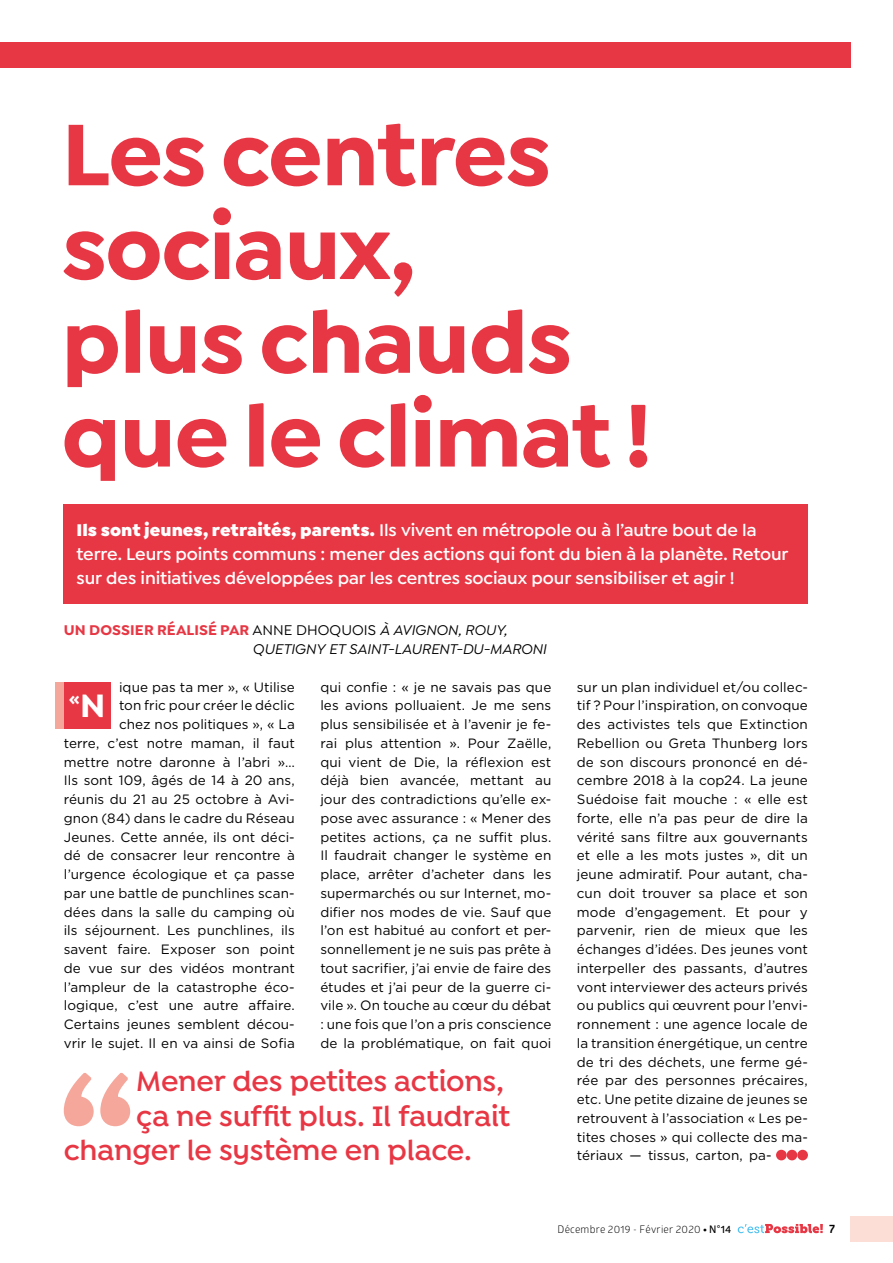
<style>
.page{position:relative;width:893px;height:1263px;background:#fff}
.page>*{position:absolute;margin:0;border:0;box-sizing:border-box;transform-origin:0 0}
.t1{font:700 166.2px "Isidora Sans Alt";color:#f5a79b}
.t2{font:700 93px/93.8px "Isidora Sans";letter-spacing:-.015em;color:#e73744}
.t3{font:600 30px "Isidora Sans Alt";letter-spacing:-.01em;color:#e73744}
.t4{font:700 20.1px "Isidora Sans";color:#fff}
.t5{font:600 18px/24px "Isidora Sans";letter-spacing:-.005em;color:#fff}
.t6{font:italic 500 15px/18.8px "Isidora Sans";letter-spacing:-.005em;color:#000}
.t7{font:13.5px/18.8px "Gotham";letter-spacing:.005em;color:#000;text-align:justify}
.t8{font:700 12px "Glober";color:#000}
.t9{font:10.5px "Glober";letter-spacing:.025em;color:#000}
.s1{font-weight:900}
.s2{font-weight:700;font-style:normal;color:#e73744}
.s3{font-style:normal}
.s4{font-weight:700;font-style:normal;color:#fff}
.s5{font-size:34.5px}
.s6{font-weight:800}
.s7{font-weight:600}
</style>
<div class="page">
<div style="left:0;top:43px;width:850px;height:25px;background:#e73744"></div>
<div style="left:850px;top:1216px;width:43px;height:26px;background:#fcded7"></div>
<div style="left:64px;top:504px;width:744px;height:99px;background:#e73744"></div>
<svg style="left:738px;top:1224px;width:85px;height:9px"></svg>
<div style="left:797px;top:1150px;width:11px;height:10px;background:#e73744;border-radius:50%"></div>
<div style="left:787px;top:1150px;width:10px;height:10px;background:#e73744;border-radius:50%"></div>
<div style="left:776px;top:1150px;width:11px;height:10px;background:#e73744;border-radius:50%"></div>
<div style="left:64px;top:682px;width:47px;height:47px;background:#e73744"></div>
<div style="left:55px;top:682px;width:9px;height:47px;background:#f5a79b"></div>
<h2 class="t2" style="left:62px;top:107px;width:591px">Les centres sociaux,<br>plus chauds que le climat !</h2>
<p class="t5" style="left:77px;top:518px;width:713px"><span class="s1">Ils sont jeunes, retraités, parents.</span> Ils vivent en métropole ou à l’autre bout de la terre. Leurs points communs : mener des actions qui font du bien à la planète. Retour sur des initiatives développées par les centres sociaux pour sensibiliser et agir !</p>
<p class="t6" style="left:64px;top:621px;width:484px"><span class="s2">UN DOSSIER RÉALISÉ PAR</span> <span class="s3">ANNE DHOQUOIS</span> À AVIGNON, ROUY,<br><span class="s4">UN DOSSIER RÉALISÉ PAR</span> QUETIGNY ET SAINT-LAURENT-DU-MARONI</p>
<p class="t7" style="left:64px;top:677px;width:233px;text-align:right">ique pas ta mer », « Utilise<br>ton fric pour créer le déclic<br>chez nos politiques », « La<br>terre, c’est notre maman, il faut mettre notre daronne à l’abri »…<br>Ils sont 109, âgés de 14 à 20 ans, réunis du 21 au 25 octobre à Avi&shy;gnon (84) dans le cadre du Réseau<br>Jeunes. Cette année, ils ont déci&shy;dé de consacrer leur rencontre à l’urgence écologique et ça passe par une battle de punchlines scan&shy;dées dans la salle du camping où ils séjournent. Les punchlines, ils savent faire. Exposer son point de vue sur des vidéos montrant l’ampleur de la catastrophe éco&shy;logique, c’est une autre affaire.<br>Certains jeunes semblent décou&shy;vrir le sujet. Il en va ainsi de Sofia</p>
<p class="t7" style="left:320px;top:677px;width:233px">qui confie : « je ne savais pas que les avions polluaient. Je me sens plus sensibilisée et à l’avenir je fe&shy;rai plus attention ». Pour Zaëlle, qui vient de Die, la réflexion est déjà bien avancée, mettant au jour des contradictions qu’elle ex&shy;pose avec assurance : « Mener des petites actions, ça ne suffit plus.<br>Il faudrait changer le système en place, arrêter d’acheter dans les supermarchés ou sur Internet, mo&shy;difier nos modes de vie. Sauf que l’on est habitué au confort et per&shy;sonnellement je ne suis pas prête à tout sacrifier, j’ai envie de faire des études et j’ai peur de la guerre ci&shy;vile ». On touche au cœur du débat : une fois que l’on a pris conscience de la problématique, on fait quoi</p>
<p class="t7" style="left:577px;top:677px;width:233px">sur un plan individuel et/ou collec&shy;tif ? Pour l’inspiration, on convoque des activistes tels que Extinction Rebellion ou Greta Thunberg lors de son discours prononcé en dé&shy;cembre 2018 à la cop24. La jeune Suédoise fait mouche : « elle est forte, elle n’a pas peur de dire la vérité sans filtre aux gouvernants et elle a les mots justes », dit un jeune admiratif. Pour autant, cha&shy;cun doit trouver sa place et son mode d’engagement. Et pour y parvenir, rien de mieux que les échanges d’idées. Des jeunes vont interpeller des passants, d’autres vont interviewer des acteurs privés ou publics qui œuvrent pour l’envi&shy;ronnement : une agence locale de la transition énergétique, un centre de tri des déchets, une ferme gé&shy;rée par des personnes précaires, etc. Une petite dizaine de jeunes se retrouvent à l’association « Les pe&shy;tites choses » qui collecte des ma&shy;tériaux — tissus, carton, pa-</p>
<h3 class="t4" style="left:69px;top:687px;width:38px">«<span class="s5">N</span></h3>
<h1 class="t1" style="left:58px;top:1030px;width:79px">“</h1>
<h3 class="t3" style="left:136px;top:1064px;width:369px">Mener des petites actions,</h3>
<h3 class="t3" style="left:136px;top:1098px;width:375px">ça ne suffit plus. Il faudrait</h3>
<h3 class="t3" style="left:64px;top:1133px;width:409px">changer le système en place.</h3>
<p class="t9" style="left:557px;top:1222px;width:175px">Décembre 2019 - Février 2020 <span class="s6">•</span> <span class="s7">N°14</span></p>
<p class="t8" style="left:829px;top:1220px;width:7px">7</p>
</div>
